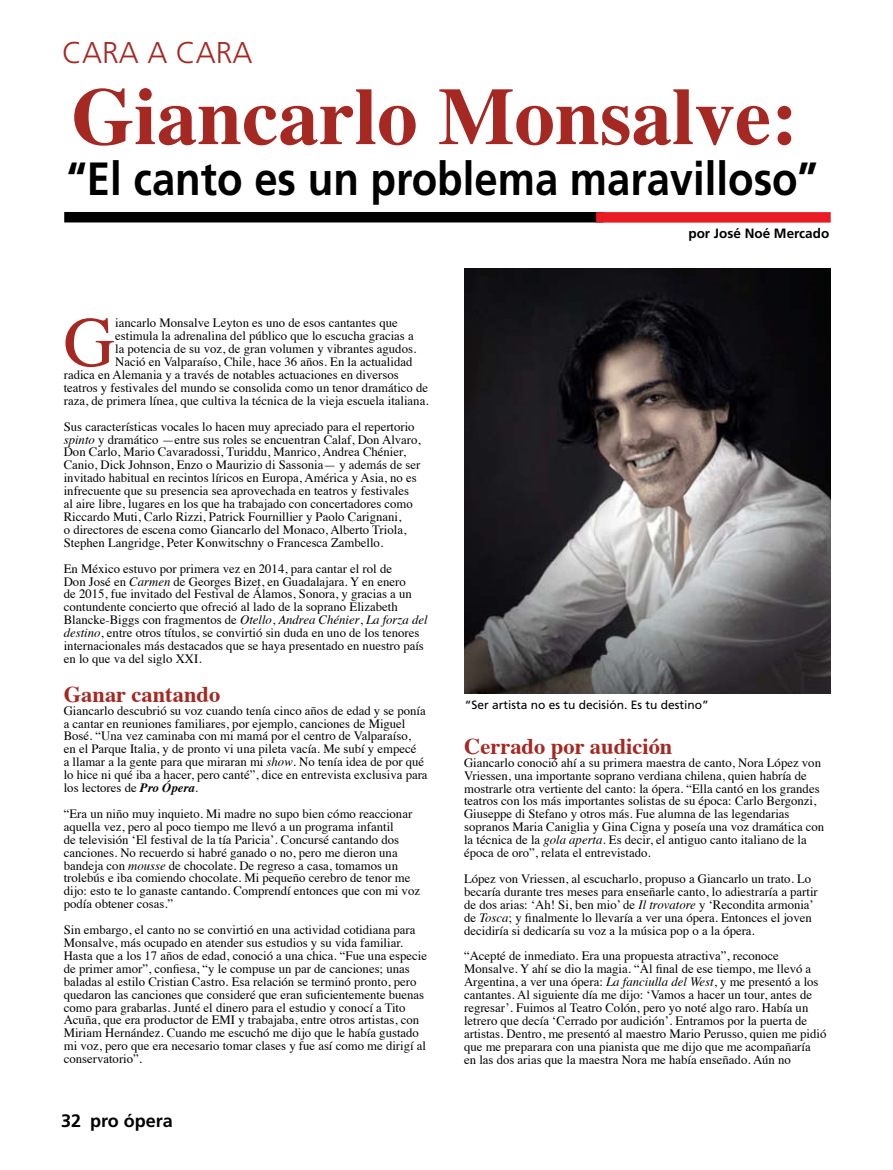
<style>
.page{position:relative;width:893px;height:1170px;background:#fff}
.page>*{position:absolute;margin:0;border:0;box-sizing:border-box;transform-origin:0 0}
.t1{font:700 81px "Times";color:#a62822}
.t2{font:71.25px "Times";color:#a62822}
.t3{font:700 46.5px "Frutiger";color:#000;scale:.9 1}
.t4{font:300 30px "Frutiger";color:#a62822}
.t5{font:700 22.5px "Times";color:#a62822}
.t6{font:700 18px "Frutiger";color:#000}
.t7{font:700 13.5px "Frutiger";color:#000}
.t8{font:12.75px/12.9px "Times";color:#000}
.t9{font:12px "Frutiger";color:#000}
.s1{font-style:italic}
.s2{font-weight:700;font-style:italic}
</style>
<div class="page">
<div style="left:64px;top:212px;width:539px;height:10px;background:#000"></div>
<div style="left:596px;top:212px;width:235px;height:10px;background:#e91c23"></div>
<img style="left:464px;top:269px;width:366px;height:424px">
<h3 class="t4" style="left:62px;top:36px;width:192px">CARA A CARA</h3>
<h1 class="t1" style="left:71px;top:39px;width:728px">Giancarlo Monsalve:</h1>
<h3 class="t3" style="left:67px;top:151px;width:836px">“El canto es un problema maravilloso”</h3>
<p class="t7" style="left:688px;top:225px;width:142px">por José Noé Mercado</p>
<h2 class="t2" style="left:64px;top:275px;width:53px">G</h2>
<p class="t8" style="left:115px;top:315px;width:284px">iancarlo Monsalve Leyton es uno de esos cantantes que</p>
<p class="t8" style="left:115px;top:328px;width:300px">estimula la adrenalina del público que lo escucha gracias a</p>
<p class="t8" style="left:115px;top:341px;width:302px">la potencia de su voz, de gran volumen y vibrantes agudos.</p>
<p class="t8" style="left:115px;top:354px;width:299px">Nació en Valparaíso, Chile, hace 36 años. En la actualidad</p>
<p class="t8" style="left:64px;top:367px;width:336px">radica en Alemania y a través de notables actuaciones en diversos</p>
<p class="t8" style="left:64px;top:380px;width:366px">teatros y festivales del mundo se consolida como un tenor dramático de</p>
<p class="t8" style="left:64px;top:393px;width:366px">raza, de primera línea, que cultiva la técnica de la vieja escuela italiana.</p>
<p class="t8" style="left:64px;top:419px;width:358px">Sus características vocales lo hacen muy apreciado para el repertorio <span class="s1">spinto</span> y dramático —entre sus roles se encuentran Calaf, Don Alvaro, Don Carlo, Mario Cavaradossi, Turiddu, Manrico, Andrea Chénier, Canio, Dick Johnson, Enzo o Maurizio di Sassonia— y además de ser invitado habitual en recintos líricos en Europa, América y Asia, no es infrecuente que su presencia sea aprovechada en teatros y festivales al aire libre, lugares en los que ha trabajado con concertadores como Riccardo Muti, Carlo Rizzi, Patrick Fournillier y Paolo Carignani,<br>o directores de escena como Giancarlo del Monaco, Alberto Triola, Stephen Langridge, Peter Konwitschny o Francesca Zambello.</p>
<p class="t8" style="left:64px;top:560px;width:365px">En México estuvo por primera vez en 2014, para cantar el rol de<br>Don José en <span class="s1">Carmen</span> de Georges Bizet, en Guadalajara. Y en enero<br>de 2015, fue invitado del Festival de Álamos, Sonora, y gracias a un contundente concierto que ofreció al lado de la soprano Elizabeth Blancke-Biggs con fragmentos de <span class="s1">Otello</span>, <span class="s1">Andrea Chénier</span>, <span class="s1">La forza del destino</span>, entre otros títulos, se convirtió sin duda en uno de los tenores internacionales más destacados que se haya presentado en nuestro país en lo que va del siglo XXI.</p>
<h3 class="t5" style="left:64px;top:672px;width:158px">Ganar cantando</h3>
<p class="t8" style="left:64px;top:702px;width:365px">Giancarlo descubrió su voz cuando tenía cinco años de edad y se ponía a cantar en reuniones familiares, por ejemplo, canciones de Miguel Bosé. “Una vez caminaba con mi mamá por el centro de Valparaíso,<br>en el Parque Italia, y de pronto vi una pileta vacía. Me subí y empecé<br>a llamar a la gente para que miraran mi <span class="s1">show</span>. No tenía idea de por qué lo hice ni qué iba a hacer, pero canté”, dice en entrevista exclusiva para los lectores de <span class="s2">Pro Ópera</span>.</p>
<p class="t8" style="left:64px;top:806px;width:358px">“Era un niño muy inquieto. Mi madre no supo bien cómo reaccionar aquella vez, pero al poco tiempo me llevó a un programa infantil<br>de televisión ‘El festival de la tía Paricia’. Concursé cantando dos canciones. No recuerdo si habré ganado o no, pero me dieron una bandeja con <span class="s1">mousse</span> de chocolate. De regreso a casa, tomamos un trolebús e iba comiendo chocolate. Mi pequeño cerebro de tenor me dijo: esto te lo ganaste cantando. Comprendí entonces que con mi voz podía obtener cosas.”</p>
<p class="t8" style="left:64px;top:922px;width:365px">Sin embargo, el canto no se convirtió en una actividad cotidiana para Monsalve, más ocupado en atender sus estudios y su vida familiar.<br>Hasta que a los 17 años de edad, conoció a una chica. “Fue una especie de primer amor”, confiesa, “y le compuse un par de canciones; unas baladas al estilo Cristian Castro. Esa relación se terminó pronto, pero quedaron las canciones que consideré que eran suficientemente buenas como para grabarlas. Junté el dinero para el estudio y conocí a Tito Acuña, que era productor de EMI y trabajaba, entre otros artistas, con Miriam Hernández. Cuando me escuchó me dijo que le había gustado mi voz, pero que era necesario tomar clases y fue así como me dirigí al conservatorio”.</p>
<h3 class="t6" style="left:61px;top:1109px;width:113px">32 pro ópera</h3>
<p class="t9" style="left:465px;top:698px;width:246px">“Ser artista no es tu decisión. Es tu destino”</p>
<h3 class="t5" style="left:464px;top:724px;width:210px">Cerrado por audición</h3>
<p class="t8" style="left:464px;top:754px;width:362px">Giancarlo conoció ahí a su primera maestra de canto, Nora López von Vriessen, una importante soprano verdiana chilena, quien habría de mostrarle otra vertiente del canto: la ópera. “Ella cantó en los grandes teatros con los más importantes solistas de su época: Carlo Bergonzi, Giuseppe di Stefano y otros más. Fue alumna de las legendarias sopranos Maria Caniglia y Gina Cigna y poseía una voz dramática con la técnica de la <span class="s1">gola aperta</span>. Es decir, el antiguo canto italiano de la época de oro”, relata el entrevistado.</p>
<p class="t8" style="left:464px;top:871px;width:355px">López von Vriessen, al escucharlo, propuso a Giancarlo un trato. Lo becaría durante tres meses para enseñarle canto, lo adiestraría a partir de dos arias: ‘Ah! Si, ben mio’ de <span class="s1">Il trovatore</span> y ‘Recondita armonia’ de <span class="s1">Tosca</span>; y finalmente lo llevaría a ver una ópera. Entonces el joven decidiría si dedicaría su voz a la música pop o a la ópera.</p>
<p class="t8" style="left:464px;top:948px;width:364px">“Acepté de inmediato. Era una propuesta atractiva”, reconoce Monsalve. Y ahí se dio la magia. “Al final de ese tiempo, me llevó a Argentina, a ver una ópera: <span class="s1">La fanciulla del West</span>, y me presentó a los cantantes. Al siguiente día me dijo: ‘Vamos a hacer un tour, antes de regresar’. Fuimos al Teatro Colón, pero yo noté algo raro. Había un letrero que decía ‘Cerrado por audición’. Entramos por la puerta de artistas. Dentro, me presentó al maestro Mario Perusso, quien me pidió que me preparara con una pianista que me dijo que me acompañaría<br>en las dos arias que la maestra Nora me había enseñado. Aún no</p>
</div>
